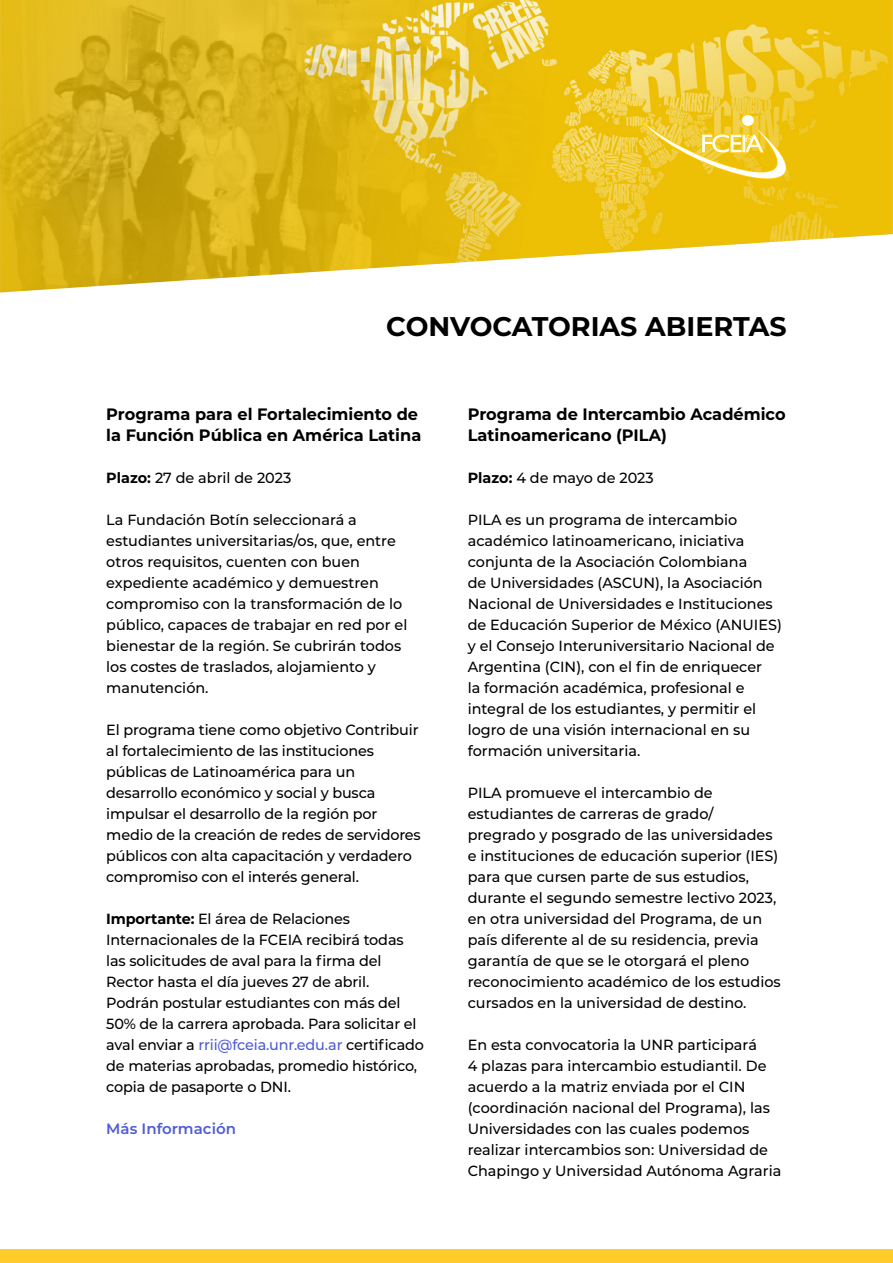
<style>
.page{position:relative;width:893px;height:1263px;background:#fff}
.page>*{position:absolute;margin:0;border:0;box-sizing:border-box;transform-origin:0 0}
.Títulos{font:700 27px "Montserrat";color:#000}
.Subtítulos{font:700 16.5px/21px "Montserrat";color:#000}
.Textos{font:600 15px "Montserrat";color:#4f5cd6}
.Textos-2{font:500 14.7px/21px "Montserrat";color:#000}
.s1{font-weight:700}
.s2{color:#4f5cd6}
</style>
<div class="page">
<img style="left:0;top:0;width:893px;height:292px">
<svg style="left:642px;top:114px;width:145px;height:65px;background:#f1ce3f"></svg>
<div style="left:0;top:1249px;width:893px;height:14px;background:#ffcc29"></div>
<p class="Títulos" style="left:386px;top:307px;width:402px">CONVOCATORIAS ABIERTAS</p>
<p class="Subtítulos" style="left:106px;top:403px;width:316px">Programa para el Fortalecimiento de la Función Pública en América Latina</p>
<p class="Textos-2" style="left:106px;top:467px;width:186px"><span class="s1">Plazo:</span> 27 de abril de 2023</p>
<p class="Textos-2" style="left:106px;top:509px;width:303px">La Fundación Botín seleccionará a estudiantes universitarias/os, que, entre otros requisitos, cuenten con buen expediente académico y demuestren compromiso con la transformación de lo público, capaces de trabajar en red por el bienestar de la región. Se cubrirán todos los costes de traslados, alojamiento y manutención.</p>
<p class="Textos-2" style="left:106px;top:719px;width:316px">El programa tiene como objetivo Contribuir al fortalecimiento de las instituciones públicas de Latinoamérica para un desarrollo económico y social y busca impulsar el desarrollo de la región por medio de la creación de redes de servidores públicos con alta capacitación y verdadero compromiso con el interés general.</p>
<p class="Textos-2" style="left:106px;top:908px;width:319px"><span class="s1">Importante:</span> El área de Relaciones Internacionales de la FCEIA recibirá todas las solicitudes de aval para la firma del Rector hasta el día jueves 27 de abril.<br>Podrán postular estudiantes con más del 50% de la carrera aprobada. Para solicitar el aval enviar a <span class="s2">rrii@fceia.unr.edu.ar</span> certificado de materias aprobadas, promedio histórico, copia de pasaporte o DNI.</p>
<p class="Textos" style="left:106px;top:1118px;width:131px">Más Información</p>
<p class="Subtítulos" style="left:468px;top:403px;width:319px">Programa de Intercambio Académico<br>Latinoamericano (PILA)</p>
<p class="Textos-2" style="left:468px;top:467px;width:187px"><span class="s1">Plazo:</span> 4 de mayo de 2023</p>
<p class="Textos-2" style="left:468px;top:509px;width:316px">PILA es un programa de intercambio académico latinoamericano, iniciativa conjunta de la Asociación Colombiana<br>de Universidades (ASCUN), la Asociación Nacional de Universidades e Instituciones de Educación Superior de México (ANUIES) y el Consejo Interuniversitario Nacional de Argentina (CIN), con el fin de enriquecer<br>la formación académica, profesional e integral de los estudiantes, y permitir el logro de una visión internacional en su formación universitaria.</p>
<p class="Textos-2" style="left:468px;top:782px;width:314px">PILA promueve el intercambio de estudiantes de carreras de grado/ pregrado y posgrado de las universidades e instituciones de educación superior (IES) para que cursen parte de sus estudios, durante el segundo semestre lectivo 2023, en otra universidad del Programa, de un país diferente al de su residencia, previa garantía de que se le otorgará el pleno reconocimiento académico de los estudios cursados en la universidad de destino.</p>
<p class="Textos-2" style="left:468px;top:1034px;width:315px">En esta convocatoria la UNR participará<br>4 plazas para intercambio estudiantil. De acuerdo a la matriz enviada por el CIN (coordinación nacional del Programa), las Universidades con las cuales podemos realizar intercambios son: Universidad de Chapingo y Universidad Autónoma Agraria</p>
</div>
